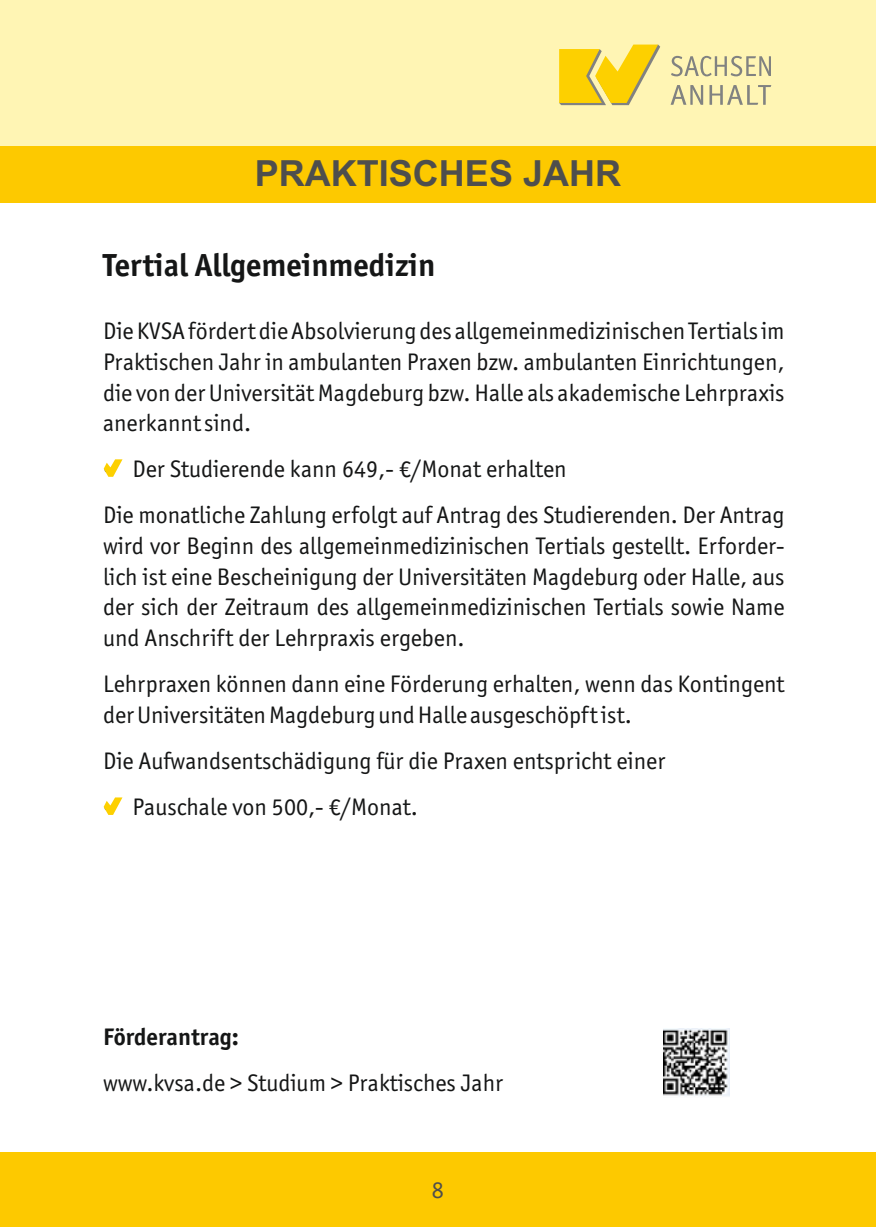
<style>
.page{position:relative;width:876px;height:1227px;background:#fff}
.page>*{position:absolute;margin:0;border:0;box-sizing:border-box;transform-origin:0 0}
.t1{font:700 36px "Arial";color:#4e4e4d}
.t2{font:32px "Officina Sans ITCTT Bold";color:#151616}
.t3{font:24px/30.6px "Officina Sans ITCTT Book";color:#151616}
.t4{font:24px "Officina Sans ITCTT Bold";color:#151616}
.t5{font:24px "Officina Sans ITCTT Book";color:#4e4e4d}
</style>
<div class="page">
<div style="left:0;top:0;width:875px;height:147px;background:#fff5b4"></div>
<svg style="left:670px;top:85px;width:32px;height:20px"></svg>
<svg style="left:709px;top:85px;width:61px;height:20px"></svg>
<svg style="left:671px;top:56px;width:99px;height:20px"></svg>
<svg style="left:559px;top:45px;width:101px;height:60px"></svg>
<div style="left:0;top:146px;width:875px;height:57px;background:#fdc900"></div>
<div style="left:0;top:1152px;width:875px;height:75px;background:#fdc900"></div>
<img style="left:663px;top:1029px;width:66px;height:68px">
<svg style="left:104px;top:459px;width:18px;height:18px"></svg>
<svg style="left:104px;top:797px;width:18px;height:18px"></svg>
<h1 class="t1" style="left:255px;top:160px;width:368px">PRAKTISCHES JAHR</h1>
<h2 class="t2" style="left:103px;top:251px;width:333px">Tertial Allgemeinmedizin</h2>
<p class="t3" style="left:103px;top:317px;width:682px;text-align:justify">Die KVSA fördert die Absolvierung des allgemeinmedizinischen Tertials im Praktischen Jahr in ambulanten Praxen bzw. ambulanten Einrichtungen, die von der Universität Magdeburg bzw. Halle als akademische Lehrpraxis anerkannt sind.</p>
<p class="t3" style="left:103px;top:448px;width:682px;line-height:46px;text-indent:29px">Der Studierende kann 649,- €/Monat erhalten<br>Die monatliche Zahlung erfolgt auf Antrag des Studierenden. Der Antrag</p>
<p class="t3" style="left:103px;top:532px;width:682px;text-align:justify">wird vor Beginn des allgemeinmedizinischen Tertials gestellt. Erforder&shy;lich ist eine Bescheinigung der Universitäten Magdeburg oder Halle, aus der sich der Zeitraum des allgemeinmedizinischen Tertials sowie Name und Anschrift der Lehrpraxis ergeben.</p>
<p class="t3" style="left:103px;top:670px;width:682px">Lehrpraxen können dann eine Förderung erhalten, wenn das Kontingent der Universitäten Magdeburg und Halle ausgeschöpft ist.</p>
<p class="t3" style="left:132px;top:739px;width:534px;line-height:46px;text-indent:-29px">Die Aufwandsentschädigung für die Praxen entspricht einer<br>Pauschale von 500,- €/Monat.</p>
<p class="t4" style="left:103px;top:1026px;width:137px">Förderantrag:</p>
<p class="t3" style="left:103px;top:1069px;width:401px">www.kvsa.de &gt; Studium &gt; Praktisches Jahr</p>
<p class="t5" style="left:432px;top:1179px;width:13px">8</p>
</div>
